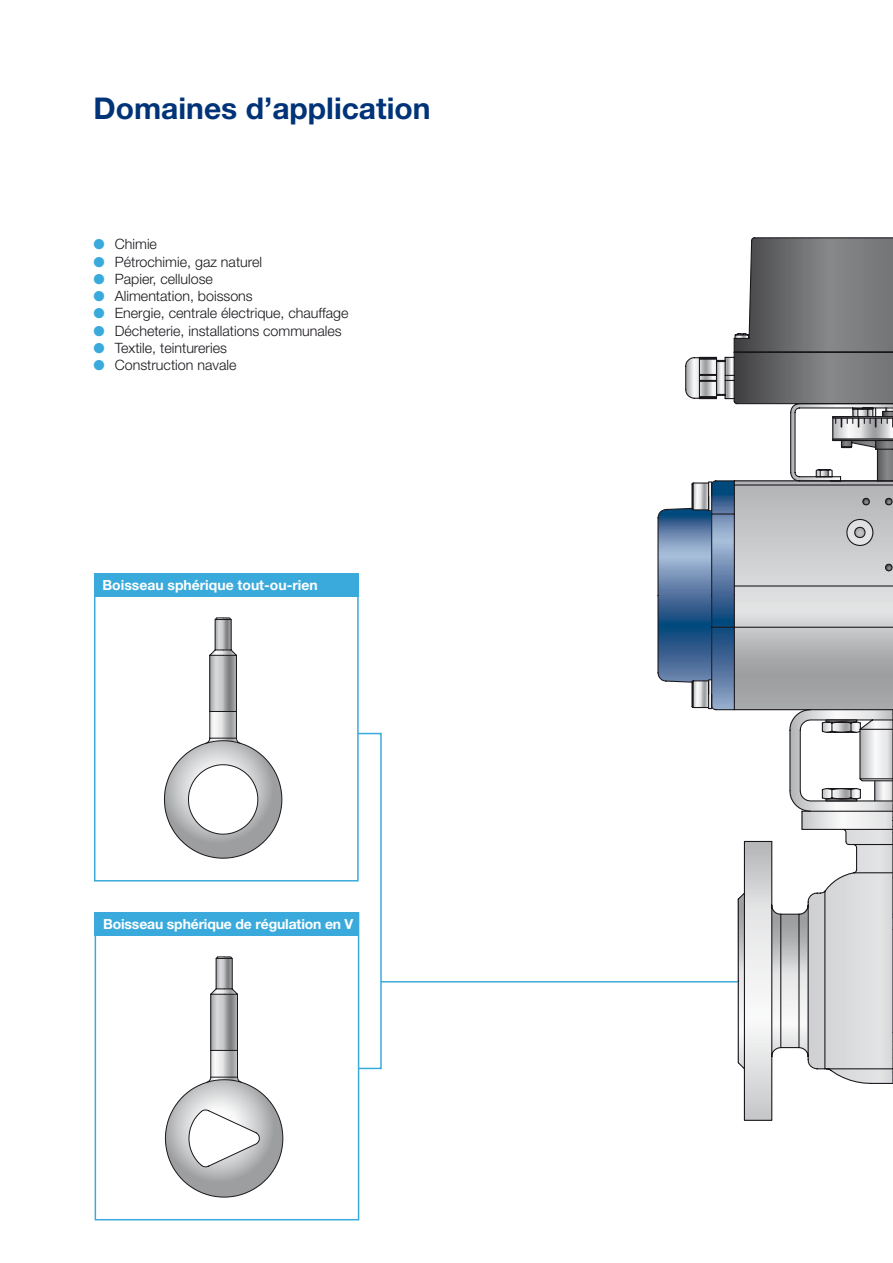
<style>
.page{position:relative;width:893px;height:1263px;background:#fff}
.page>*{position:absolute;margin:0;border:0;box-sizing:border-box;transform-origin:0 0}
.t1{font:700 30px "Helvetica Neue";color:#003378}
.t2{font:300 14.25px "Helvetica Neue";color:#1a171c}
.t3{font:700 13.95px "Helvetica Neue";letter-spacing:-.01em;color:#fff}
.s1{color:#3aaadc}
</style>
<div class="page">
<hr style="left:381px;top:981px;width:512px;height:1px;background:#3aaadc">
<div style="left:94px;top:573px;width:265px;height:308px;border:2px solid #3aaadc"></div>
<div style="left:94px;top:573px;width:265px;height:24px;background:#3aaadc"></div>
<svg style="left:164px;top:617px;width:118px;height:242px"></svg>
<div style="left:95px;top:912px;width:264px;height:308px;border:2px solid #3aaadc"></div>
<div style="left:95px;top:912px;width:264px;height:23px;background:#3aaadc"></div>
<svg style="left:165px;top:956px;width:118px;height:241px"></svg>
<svg style="left:356px;top:732px;width:26px;height:338px"></svg>
<svg style="left:658px;top:238px;width:235px;height:883px"></svg>
<h1 class="t1" style="left:94px;top:90px;width:339px">Domaines d’application</h1>
<p class="t2" style="left:94px;top:236px;width:65px"><span class="s1">●</span> Chimie</p>
<p class="t2" style="left:94px;top:253px;width:170px"><span class="s1">●</span> Pétrochimie, gaz naturel</p>
<p class="t2" style="left:94px;top:270px;width:121px"><span class="s1">●</span> Papier, cellulose</p>
<p class="t2" style="left:94px;top:287px;width:161px"><span class="s1">●</span> Alimentation, boissons</p>
<p class="t2" style="left:94px;top:305px;width:256px"><span class="s1">●</span> Energie, centrale électrique, chauffage</p>
<p class="t2" style="left:94px;top:322px;width:250px"><span class="s1">●</span> Décheterie, installations communales</p>
<p class="t2" style="left:94px;top:339px;width:135px"><span class="s1">●</span> Textile, teintureries</p>
<p class="t2" style="left:94px;top:356px;width:144px"><span class="s1">●</span> Construction navale</p>
<p class="t3" style="left:102px;top:577px;width:217px">Boisseau sphérique tout-ou-rien</p>
<p class="t3" style="left:103px;top:916px;width:252px">Boisseau sphérique de régulation en V</p>
</div>
